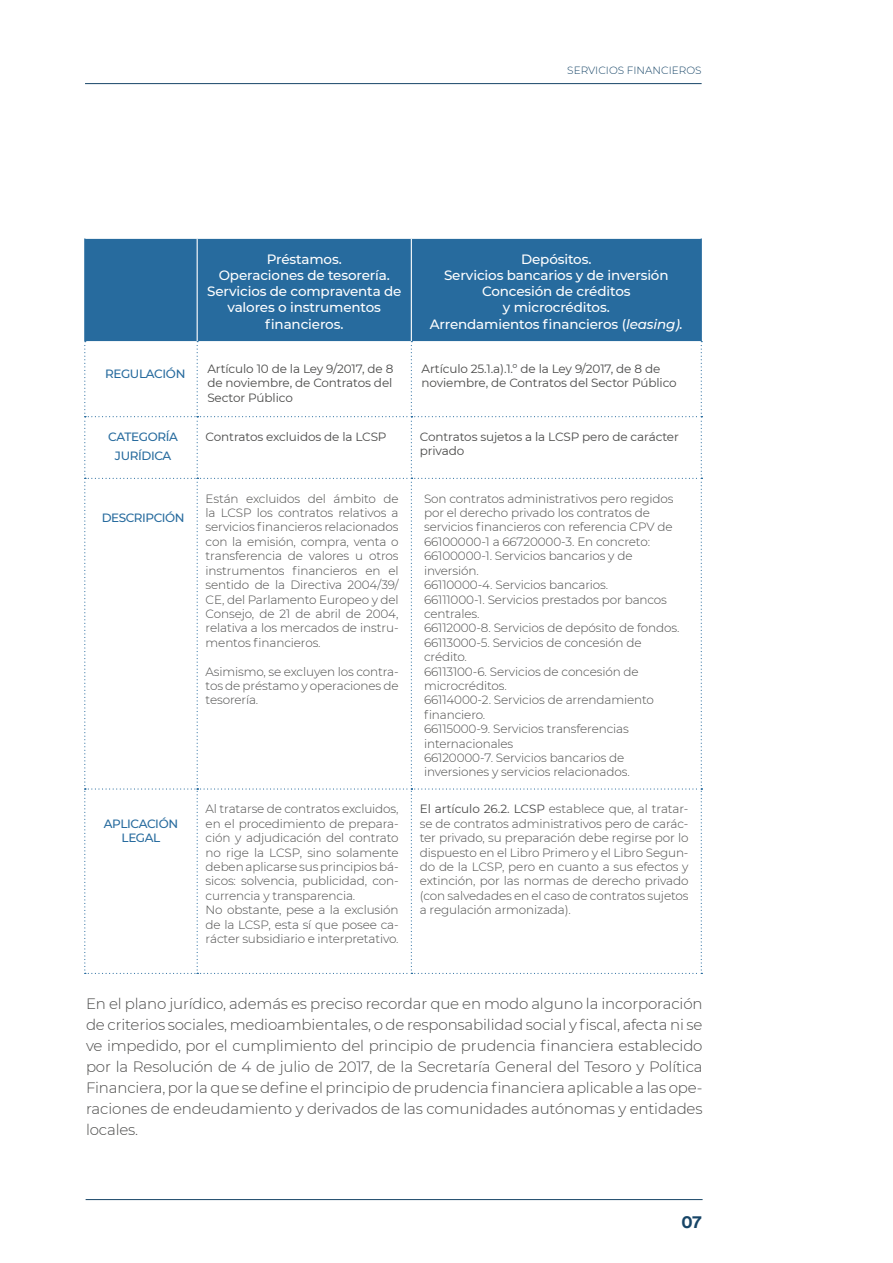
<style>
.page{position:relative;width:893px;height:1263px;background:#fff}
.page>*{position:absolute;margin:0;border:0;box-sizing:border-box;transform-origin:0 0}
.t1{font:700 18px "Circular Std";color:#174567}
.t2{font:300 15px/21px "Montserrat";letter-spacing:-.01em;color:#4a4a49;text-align:justify}
.t3{font:500 13.5px/16.2px "Montserrat";letter-spacing:-.01em;color:#fff;text-align:center}
.t4{font:300 12px/14.4px "Montserrat";letter-spacing:-.01em;color:#4a4a49;text-align:justify}
.t5{font:12px/14.4px "Montserrat";letter-spacing:-.01em;color:#4a4a49}
.t6{font:500 12px/19.4px "Montserrat";letter-spacing:-.03em;color:#276b9e;text-align:center}
.t7{font:300 10.5px "Montserrat";color:#174567}
.s1{font-style:italic}
.s2{font-weight:400}
</style>
<div class="page">
<hr style="left:86px;top:1199px;width:617px;height:1px;background:#174567">
<hr style="left:85px;top:83px;width:617px;height:1px;background:#174567">
<div style="left:85px;top:239px;width:616px;height:102px;background:#276b9e"></div>
<hr style="left:197px;top:238px;width:1px;height:103px;background:#fff">
<hr style="left:411px;top:238px;width:1px;height:103px;background:#fff">
<hr style="left:84px;top:238px;width:1px;height:103px;background:#276b9e">
<svg style="left:84px;top:341px;width:618px;height:633px"></svg>
<hr style="left:701px;top:238px;width:1px;height:103px;background:#276b9e">
<p class="t7" style="left:567px;top:64px;width:136px">SERVICIOS FINANCIEROS</p>
<p class="t3" style="left:207px;top:251px;width:196px">Préstamos.<br>Operaciones de tesorería.<br>Servicios de compraventa de valores o instrumentos financieros.</p>
<p class="t3" style="left:430px;top:251px;width:255px">Depósitos.<br>Servicios bancarios y de inversión<br>Concesión de créditos<br>y microcréditos.<br>Arrendamientos financieros (<span class="s1">leasing).</span></p>
<p class="t6" style="left:105px;top:364px;width:82px">REGULACIÓN</p>
<p class="t5" style="left:207px;top:361px;width:188px;text-align:justify">Artículo 10 de la Ley 9/2017, de 8 de noviembre, de Contratos del Sector Público</p>
<p class="t5" style="left:422px;top:361px;width:257px">Artículo 25.1.a).1.º de la Ley 9/2017, de 8 de noviembre, de Contratos del Sector Público</p>
<p class="t6" style="left:108px;top:427px;width:71px">CATEGORÍA<br>JURÍDICA</p>
<p class="t5" style="left:206px;top:429px;width:182px">Contratos excluidos de la LCSP</p>
<p class="t5" style="left:420px;top:429px;width:261px">Contratos sujetos a la LCSP pero de carácter privado</p>
<p class="t6" style="left:102px;top:508px;width:84px">DESCRIPCIÓN</p>
<p class="t6" style="left:104px;top:816px;width:76px;line-height:14.4px">APLICACIÓN<br>LEGAL</p>
<p class="t4" style="left:206px;top:491px;width:195px">Están excluidos del ámbito de la LCSP los contratos relativos a servicios financieros relacionados con la emisión, compra, venta o transferencia de valores u otros instrumentos financieros en el sentido de la Directiva 2004/39/ CE, del Parlamento Europeo y del Consejo, de 21 de abril de 2004, relativa a los mercados de instru&shy;mentos financieros.</p>
<p class="t4" style="left:206px;top:664px;width:194px">Asimismo, se excluyen los contra&shy;tos de préstamo y operaciones de tesorería.</p>
<p class="t4" style="left:424px;top:491px;width:257px;text-align:left">Son contratos administrativos pero regidos por el derecho privado los contratos de servicios financieros con referencia CPV de<br>66100000-1 a 66720000-3. En concreto:<br>66100000-1. Servicios bancarios y de inversión.<br>66110000-4. Servicios bancarios.<br>66111000-1. Servicios prestados por bancos centrales.<br>66112000-8. Servicios de depósito de fondos.<br>66113000-5. Servicios de concesión de crédito.<br>66113100-6. Servicios de concesión de microcréditos.<br>66114000-2. Servicios de arrendamiento financiero.<br>66115000-9. Servicios transferencias internacionales<br>66120000-7. Servicios bancarios de inversiones y servicios relacionados.</p>
<p class="t4" style="left:206px;top:802px;width:194px;text-align:left">Al tratarse de contratos excluidos, en el procedimiento de prepara&shy;ción y adjudicación del contrato no rige la LCSP, sino solamente deben aplicarse sus principios bá&shy;sicos: solvencia, publicidad, con&shy;currencia y transparencia.<br>No obstante, pese a la exclusión de la LCSP, esta sí que posee ca&shy;rácter subsidiario e interpretativo.</p>
<p class="t4" style="left:420px;top:802px;width:270px"><span class="s2">El artículo 26.2. LCSP</span> establece que, al tratar&shy;se de contratos administrativos pero de carác&shy;ter privado, su preparación debe regirse por lo dispuesto en el Libro Primero y el Libro Segun&shy;do de la LCSP, pero en cuanto a sus efectos y extinción, por las normas de derecho privado (con salvedades en el caso de contratos sujetos a regulación armonizada).</p>
<p class="t2" style="left:86px;top:993px;width:618px">En el plano jurídico, además es preciso recordar que en modo alguno la incorporación de criterios sociales, medioambientales, o de responsabilidad social y fiscal, afecta ni se ve impedido, por el cumplimiento del principio de prudencia financiera establecido por la Resolución de 4 de julio de 2017, de la Secretaría General del Tesoro y Política Financiera, por la que se define el principio de prudencia financiera aplicable a las ope&shy;raciones de endeudamiento y derivados de las comunidades autónomas y entidades locales.</p>
<h1 class="t1" style="left:681px;top:1210px;width:22px">07</h1>
</div>
